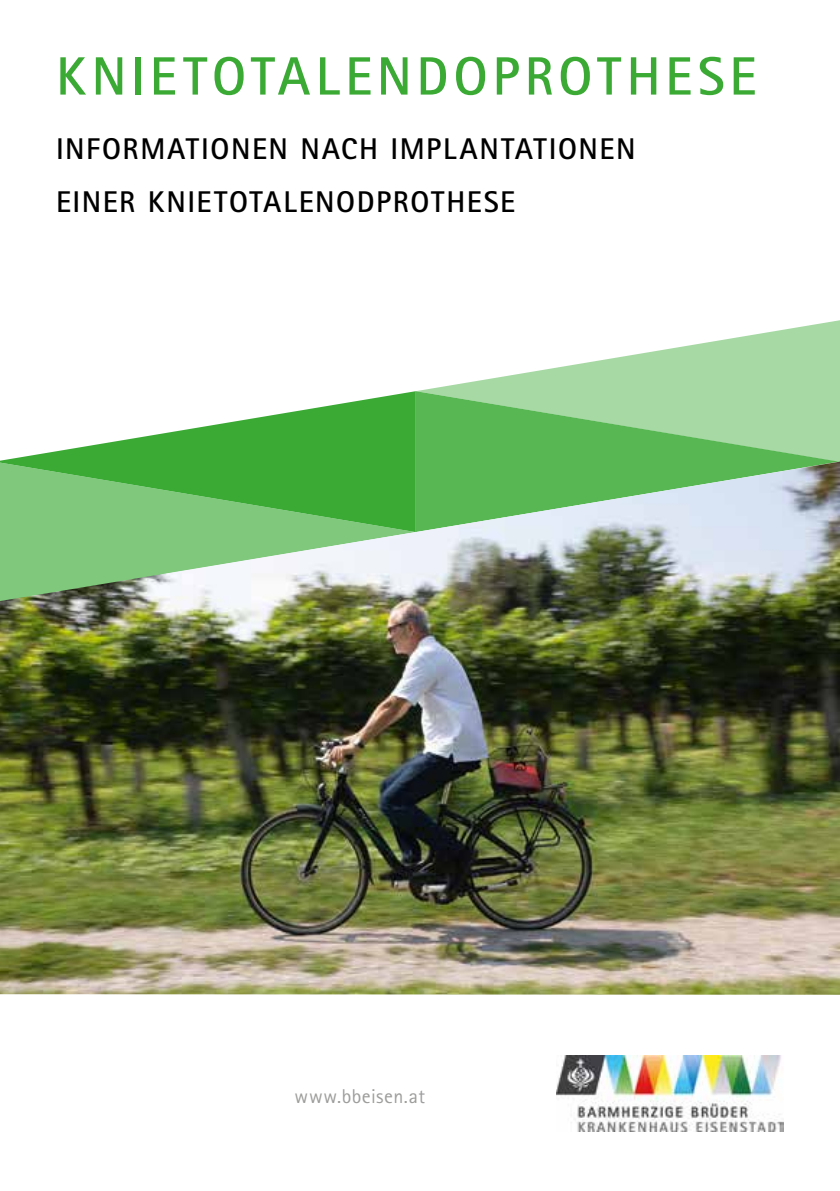
<style>
.page{position:relative;width:840px;height:1191px;background:#fff}
.page>*{position:absolute;margin:0;border:0;box-sizing:border-box;transform-origin:0 0}
.t1{font:700 54px "Rotis Sans Serif Pro";letter-spacing:.09em;color:#3aaa35}
.t2{font:700 30px/53px "Rotis Sans Serif Pro";letter-spacing:.055em;color:#000}
.t3{font:20px "Rotis Sans Serif Pro";letter-spacing:.025em;color:#9d9d9c}
</style>
<div class="page">
<svg style="left:0;top:391px;width:415px;height:70px"></svg>
<svg style="left:415px;top:320px;width:424px;height:141px;fill:#a6d9a4"></svg>
<img style="left:0;top:461px;width:839px;height:533px">
<img style="left:556px;top:1055px;width:226px;height:76px">
<h1 class="t1" style="left:56px;top:42px;width:701px">KNIETOTALENDOPROTHESE</h1>
<p class="t2" style="left:56px;top:122px;width:580px">INFORMATIONEN NACH IMPLANTATIONEN<br>EINER KNIETOTALENODPROTHESE</p>
<p class="t3" style="left:294px;top:1084px;width:132px">www.bbeisen.at</p>
</div>
